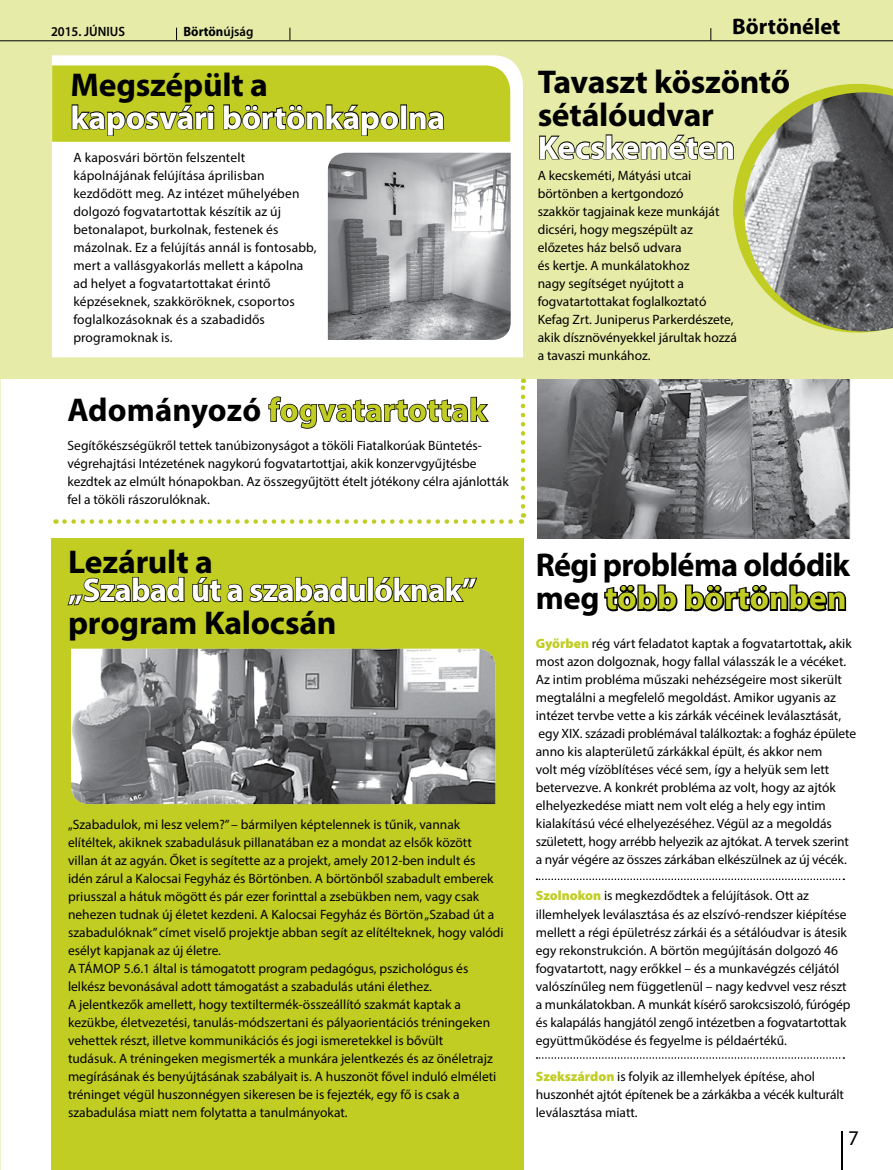
<style>
.page{position:relative;width:893px;height:1170px;background:#fff}
.page>*{position:absolute;margin:0;border:0;box-sizing:border-box;transform-origin:0 0}
.t1{font:700 33px/33px "Myriad Pro";letter-spacing:-.01em;color:#000}
.t2{font:700 33px "Myriad Pro";letter-spacing:-.01em;color:#fff}
.t3{font:700 33px "Myriad Pro";letter-spacing:.005em;color:#c1cd23}
.t4{font:700 22.5px "Myriad Pro";color:#000}
.t5{font:21px "Myriad Pro";color:#000}
.t6{font:13.5px/18px "Myriad Pro";color:#000}
.t7{font:600 13.5px "Myriad Pro";color:#000;scale:.95 1}
.t8{font:700 13.5px "Myriad Pro";color:#000;scale:.95 1}
.s1{font-weight:600}
.s2{color:#000}
.s3{color:#c1cd23}
.s4{font-weight:900;color:#c1cd23}
.s5{font-weight:700}
</style>
<div class="page">
<div style="left:0;top:0;width:893px;height:378px;background:#e6eba7"></div>
<div style="left:52px;top:55px;width:471px;height:302px;background:#fff"></div>
<svg style="left:52px;top:65px;width:458px;height:79px;background:#b4bf28"></svg>
<div style="left:51px;top:538px;width:472px;height:631px;background:#c1cd23"></div>
<svg style="left:604px;top:584px;width:243px;height:28px"></svg>
<svg style="left:710px;top:28px;width:1px;height:12px"></svg>
<svg style="left:290px;top:28px;width:1px;height:12px"></svg>
<svg style="left:176px;top:28px;width:1px;height:12px"></svg>
<hr style="left:0;top:40px;width:893px;height:1px;background:#000">
<hr style="left:841px;top:1131px;width:2px;height:38px;background:#000">
<svg style="left:67px;top:576px;width:118px;height:30px"></svg>
<svg style="left:192px;top:576px;width:174px;height:27px"></svg>
<div style="left:367px;top:577px;width:7px;height:25px;border:2px solid #000"></div>
<svg style="left:374px;top:576px;width:103px;height:27px"></svg>
<img style="left:328px;top:153px;width:183px;height:187px">
<svg style="left:539px;top:84px;width:354px;height:248px"></svg>
<img style="left:71px;top:648px;width:424px;height:156px">
<svg style="left:268px;top:396px;width:221px;height:33px"></svg>
<svg style="left:536px;top:878px;width:308px;height:2px"></svg>
<svg style="left:536px;top:1057px;width:308px;height:1px"></svg>
<svg style="left:64px;top:513px;width:460px;height:10px"></svg>
<svg style="left:521px;top:378px;width:4px;height:128px"></svg>
<img style="left:537px;top:379px;width:314px;height:160px">
<p class="t7" style="left:51px;top:23px;width:79px">2015. JÚNIUS</p>
<p class="t8" style="left:183px;top:22px;width:75px">Börtön<span class="s1">újság</span></p>
<h2 class="t4" style="left:732px;top:12px;width:110px">Börtönélet</h2>
<h1 class="t1" style="left:70px;top:67px;width:199px">Megszépült a</h1>
<h1 class="t2" style="left:70px;top:96px;width:376px">kaposvári börtönkápolna</h1>
<p class="t6" style="left:73px;top:148px;width:245px">A kaposvári börtön felszentelt kápolnájának felújítása áprilisban kezdődött meg. Az intézet műhelyében dolgozó fogvatartottak készítik az új betonalapot, burkolnak, festenek és mázolnak. Ez a felújítás annál is fontosabb, mert a vallásgyakorlás mellett a kápolna ad helyet a fogvatartottakat érintő képzéseknek, szakköröknek, csoportos foglalkozásoknak és a szabadidős programoknak is.</p>
<h1 class="t3" style="left:68px;top:388px;width:421px"><span class="s2">Adományozó</span> fogvatartottak</h1>
<p class="t6" style="left:68px;top:436px;width:443px">Segítőkészségükről tettek tanúbizonyságot a tököli Fiatalkorúak Büntetés&shy;végrehajtási Intézetének nagykorú fogvatartottjai, akik konzervgyűjtésbe kezdtek az elmúlt hónapokban. Az összegyűjtött ételt jótékony célra ajánlották fel a tököli rászorulóknak.</p>
<h1 class="t1" style="left:68px;top:544px;width:146px">Lezárult a</h1>
<h1 class="t2" style="left:68px;top:568px;width:410px">„Szabad út a szabadulóknak”</h1>
<h1 class="t1" style="left:68px;top:605px;width:270px">program Kalocsán</h1>
<p class="t6" style="left:68px;top:814px;width:437px">„Szabadulok, mi lesz velem?” – bármilyen képtelennek is tűnik, vannak elítéltek, akiknek szabadulásuk pillanatában ez a mondat az elsők között villan át az agyán. Őket is segítette az a projekt, amely 2012-ben indult és idén zárul a Kalocsai Fegyház és Börtönben. A börtönből szabadult emberek priusszal a hátuk mögött és pár ezer forinttal a zsebükben nem, vagy csak nehezen tudnak új életet kezdeni. A Kalocsai Fegyház és Börtön „Szabad út a szabadulóknak” címet viselő projektje abban segít az elítélteknek, hogy valódi esélyt kapjanak az új életre.<br>A Támo</p>
<p class="t6" style="left:68px;top:958px;width:430px;text-indent:46px">p 5.6.1 által is támogatott program pedagógus, pszichológus és lelkész bevonásával adott támogatást a szabadulás utáni élethez.<br>A jelentkezők amellett, hogy textiltermék-összeállító szakmát kaptak a kezükbe, életvezetési, tanulás-módszertani és pályaorientációs tréningeken vehettek részt, illetve kommunikációs és jogi ismeretekkel is bővült<br>tudásuk. A tréningeken megismerték a munkára jelentkezés és az önéletrajz megírásának és benyújtásának szabályait is. A huszonöt fővel induló elméleti tréninget végül huszonnégyen sikeresen be is fejezték, egy fő is csak a szabadulása miatt nem folytatta a tanulmányokat.</p>
<h1 class="t1" style="left:538px;top:64px;width:254px">Tavaszt köszöntő sétálóudvar</h1>
<h1 class="t2" style="left:538px;top:126px;width:199px">Kecskeméten</h1>
<p class="t6" style="left:538px;top:166px;width:201px">A kecskeméti, Mátyási utcai börtönben a kertgondozó<br>szakkör tagjainak keze munkáját dicséri, hogy megszépült az előzetes ház belső udvara<br>és kertje. A munkálatokhoz<br>nagy segítséget nyújtott a fogvatartottakat foglalkoztató<br>Kefag Zrt. Juniperus Parkerdészete, akik dísznövényekkel járultak hozzá a tavaszi munkához.</p>
<h1 class="t1" style="left:536px;top:547px;width:316px">Régi probléma oldódik meg <span class="s3">több börtönben</span></h1>
<p class="t6" style="left:536px;top:634px;width:322px"><span class="s4">Győrben</span> rég várt feladatot kaptak a fogvatartottak<span class="s5">,</span> akik most azon dolgoznak, hogy fallal válasszák le a vécéket.<br>Az intim probléma műszaki nehézségeire most sikerült megtalálni a megfelelő megoldást. Amikor ugyanis az intézet tervbe vette a kis zárkák vécéinek leválasztását, egy XIX. századi problémával találkoztak: a fogház épülete anno kis alapterületű zárkákkal épült, és akkor nem<br>volt még vízöblítéses vécé sem, így a helyük sem lett betervezve. A konkrét probléma az volt, hogy az ajtók elhelyezkedése miatt nem volt elég a hely egy intim kialakítású vécé elhelyezéséhez. Végül az a megoldás született, hogy arrébb helyezik az ajtókat. A tervek szerint a nyár végére az összes zárkában elkészülnek az új vécék.</p>
<p class="t6" style="left:536px;top:886px;width:316px"><span class="s4">Szolnokon</span> is megkezdődtek a felújítások. Ott az illemhelyek leválasztása és az elszívó-rendszer kiépítése mellett a régi épületrész zárkái és a sétálóudvar is átesik egy rekonstrukción. A börtön megújításán dolgozó 46 fogvatartott, nagy erőkkel – és a munkavégzés céljától valószínűleg nem függetlenül – nagy kedvvel vesz részt a munkálatokban. A munkát kísérő sarokcsiszoló, fúrógép és kalapálás hangjától zengő intézetben a fogvatartottak együttműködése és fegyelme is példaértékű.</p>
<p class="t6" style="left:536px;top:1066px;width:310px"><span class="s4">Szekszárdon</span> is folyik az illemhelyek építése, ahol huszonhét ajtót építenek be a zárkákba a vécék kulturált leválasztása miatt.</p>
<h3 class="t5" style="left:848px;top:1125px;width:12px">7</h3>
</div>
